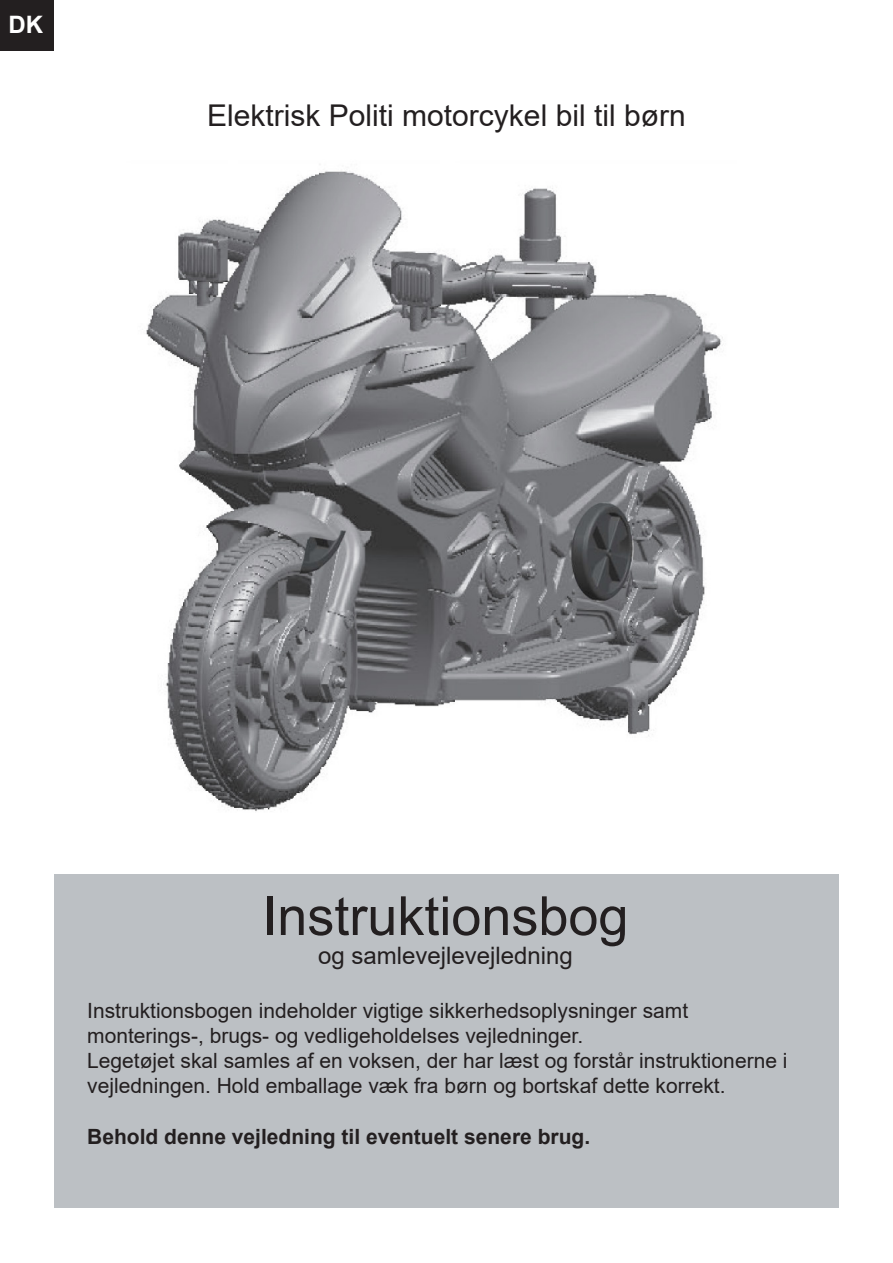
<style>
.page{position:relative;width:893px;height:1263px;background:#fff}
.page>*{position:absolute;margin:0;border:0;box-sizing:border-box;transform-origin:0 0}
.t1{font:54px "Arial";color:#231f20}
.t2{font:30px "Arial";color:#231f20}
.t3{font:24px "Arial";color:#231f20}
.t4{font:700 24px "Arial";color:#fff}
.t5{font:21px/25.2px "Arial";color:#231f20}
.t6{font:700 21px "Arial";color:#231f20}
</style>
<div class="page">
<div style="left:0;top:0;width:53px;height:51px;background:#231f20"></div>
<img style="left:146px;top:171px;width:577px;height:640px">
<div style="left:55px;top:874px;width:784px;height:334px;background:#bcc0c4"></div>
<p class="t4" style="left:9px;top:8px;width:36px">DK</p>
<p class="t2" style="left:207px;top:95px;width:480px">Elektrisk Politi motorcykel bil til børn</p>
<p class="t1" style="left:262px;top:879px;width:368px">Instruktionsbog</p>
<p class="t3" style="left:318px;top:939px;width:256px">og samlevejlevejledning</p>
<p class="t5" style="left:87px;top:998px;width:603px">Instruktionsbogen indeholder vigtige sikkerhedsoplysninger samt</p>
<p class="t5" style="left:87px;top:1023px;width:498px">monterings-, brugs- og vedligeholdelses vejledninger.</p>
<p class="t5" style="left:87px;top:1048px;width:702px">Legetøjet skal samles af en voksen, der har læst og forstår instruktionerne i vejledningen. Hold emballage væk fra børn og bortskaf dette korrekt.</p>
<p class="t6" style="left:87px;top:1122px;width:504px">Behold denne vejledning til eventuelt senere brug.</p>
</div>
